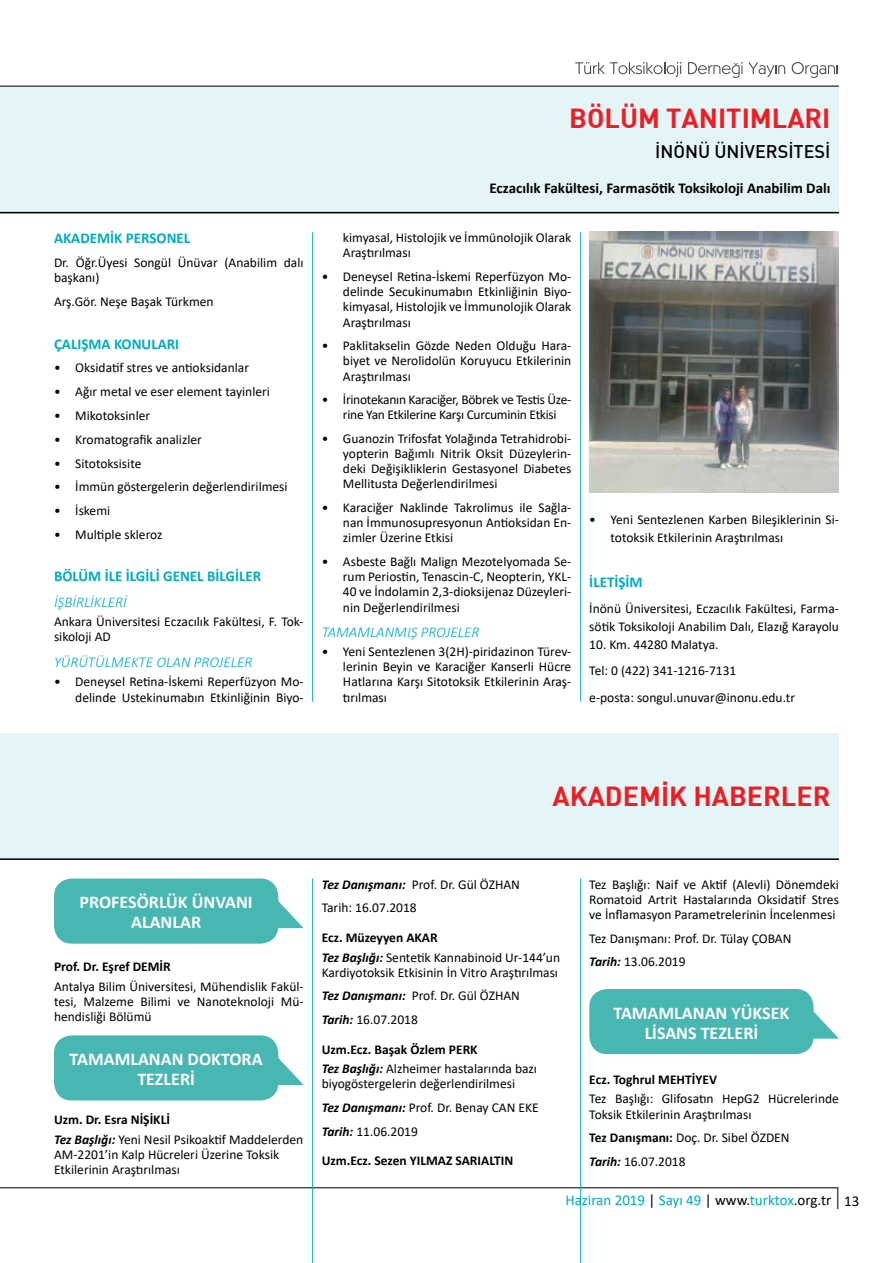
<style>
.page{position:relative;width:893px;height:1263px;background:#fff}
.page>*{position:absolute;margin:0;border:0;box-sizing:border-box;transform-origin:0 0}
.t1{font:700 27px "DI Nbek";color:#ed1d24}
.t2{font:700 18px/20.1px "Calibri";color:#fff;text-align:center}
.t3{font:500 18px "DI Nbek";color:#000}
.t4{font:700 15px "Calibri";color:#00abc2}
.t5{font:italic 300 15px "Calibri";color:#00abc2}
.t6{font:700 15px "Calibri";color:#000}
.t7{font:15px "Calibri";color:#00abc2}
.t8{font:13.5px/15.1px "Calibri";color:#000}
.t9{font:13.5px/15.1px "Calibri";letter-spacing:-.02em;color:#000;text-align:center}
.t10{font:700 13.5px "Calibri";color:#000}
.s1{font-weight:700}
.s2{font-weight:700;font-style:italic}
.s3{color:#000}
</style>
<div class="page">
<hr style="left:0;top:85px;width:839px;height:2px;background:#4d4d4f">
<svg style="left:575px;top:62px;width:106px;height:15px"></svg>
<svg style="left:688px;top:62px;width:97px;height:16px"></svg>
<svg style="left:792px;top:62px;width:46px;height:16px"></svg>
<svg style="left:0;top:1186px;width:839px;height:24px"></svg>
<hr style="left:312px;top:232px;width:1px;height:470px;background:#00abc2">
<hr style="left:580px;top:232px;width:1px;height:470px;background:#00abc2">
<div style="left:0;top:87px;width:839px;height:126px;background:#e5f4f6"></div>
<hr style="left:0;top:212px;width:839px;height:1px;background:#000">
<img style="left:589px;top:232px;width:250px;height:261px">
<div style="left:0;top:733px;width:839px;height:127px;background:#e5f4f6"></div>
<hr style="left:0;top:858px;width:839px;height:2px;background:#000">
<svg style="left:278px;top:894px;width:26px;height:34px"></svg>
<div style="left:54px;top:878px;width:224px;height:66px;background:#48b6b1;border-radius:18px"></div>
<svg style="left:278px;top:1051px;width:26px;height:34px"></svg>
<div style="left:54px;top:1035px;width:224px;height:65px;background:#48b6b1;border-radius:18px"></div>
<svg style="left:814px;top:1012px;width:25px;height:27px"></svg>
<div style="left:589px;top:989px;width:225px;height:65px;background:#48b6b1;border-radius:18px"></div>
<hr style="left:312px;top:878px;width:1px;height:385px;background:#00abc2">
<hr style="left:580px;top:878px;width:1px;height:385px;background:#00abc2">
<p class="t4" style="left:54px;top:228px;width:138px">AKADEMİK PERSONEL</p>
<p class="t8" style="left:54px;top:255px;width:251px">Dr. Öğr.Üyesi Songül Ünüvar (Anabilim dalı başkanı)</p>
<p class="t8" style="left:54px;top:294px;width:161px">Arş.Gör. Neşe Başak Türkmen</p>
<p class="t4" style="left:54px;top:333px;width:127px">ÇALIŞMA KONULARI</p>
<p class="t8" style="left:54px;top:360px;width:197px">• Oksidatif stres ve antioksidanlar</p>
<p class="t8" style="left:54px;top:384px;width:217px">• Ağır metal ve eser element tayinleri</p>
<p class="t8" style="left:54px;top:408px;width:98px">• Mikotoksinler</p>
<p class="t8" style="left:54px;top:431px;width:149px">• Kromatografik analizler</p>
<p class="t8" style="left:54px;top:455px;width:89px">• Sitotoksisite</p>
<p class="t8" style="left:54px;top:479px;width:235px">• İmmün göstergelerin değerlendirilmesi</p>
<p class="t8" style="left:54px;top:503px;width:58px">• İskemi</p>
<p class="t8" style="left:54px;top:526px;width:110px">• Multiple skleroz</p>
<p class="t4" style="left:54px;top:566px;width:209px">BÖLÜM İLE İLGİLİ GENEL BİLGİLER</p>
<p class="t5" style="left:54px;top:592px;width:74px">İŞBİRLİKLERİ</p>
<p class="t8" style="left:54px;top:614px;width:251px">Ankara Üniversitesi Eczacılık Fakültesi, F. Tok&shy;sikoloji AD</p>
<p class="t5" style="left:54px;top:652px;width:200px">YÜRÜTÜLMEKTE OLAN PROJELER</p>
<p class="t8" style="left:54px;top:674px;width:251px;text-align:right">• Deneysel Retina-İskemi Reperfüzyon Mo&shy;delinde Ustekinumabın Etkinliğinin Biyo-</p>
<h1 class="t1" style="left:569px;top:101px;width:263px">BÖLÜM TANITIMLARI</h1>
<h2 class="t3" style="left:655px;top:140px;width:177px">İNÖNÜ ÜNİVERSİTESİ</h2>
<p class="t6" style="left:489px;top:178px;width:343px">Eczacılık Fakültesi, Farmasötik Toksikoloji Anabilim Dalı</p>
<p class="t8" style="left:343px;top:230px;width:230px">kimyasal, Histolojik ve İmmünolojik Olarak<br>Araştırılması</p>
<p class="t8" style="left:343px;top:269px;width:230px;text-align:justify;text-indent:-21px">• Deneysel Retina-İskemi Reperfüzyon Mo&shy;delinde Secukinumabın Etkinliğinin Biyo&shy;kimyasal, Histolojik ve İmmunolojik Olarak Araştırılması</p>
<p class="t8" style="left:343px;top:338px;width:230px;text-align:justify;text-indent:-21px">• Paklitakselin Gözde Neden Olduğu Hara&shy;biyet ve Nerolidolün Koruyucu Etkilerinin Araştırılması</p>
<p class="t9" style="left:322px;top:392px;width:251px">• İrinotekanın Karaciğer, Böbrek ve Testis Üze&shy;rine Yan Etkilerine Karşı Curcuminin Etkisi</p>
<p class="t8" style="left:343px;top:431px;width:230px;text-align:justify;text-indent:-21px">• Guanozin Trifosfat Yolağında Tetrahidrobi&shy;yopterin Bağımlı Nitrik Oksit Düzeylerin&shy;deki Değişikliklerin Gestasyonel Diabetes Mellitusta Değerlendirilmesi</p>
<p class="t8" style="left:343px;top:500px;width:230px;text-align:justify;text-indent:-21px">• Karaciğer Naklinde Takrolimus ile Sağla&shy;nan İmmunosupresyonun Antioksidan En&shy;zimler Üzerine Etkisi</p>
<p class="t8" style="left:343px;top:554px;width:230px;text-align:justify;text-indent:-21px">• Asbeste Bağlı Malign Mezotelyomada Se&shy;rum Periostin, Tenascin-C, Neopterin, YKL-40 ve İndolamin 2,3-dioksijenaz Düzeyleri&shy;nin Değerlendirilmesi</p>
<p class="t5" style="left:322px;top:622px;width:159px">TAMAMLANMIŞ PROJELER</p>
<p class="t8" style="left:343px;top:644px;width:230px;text-align:justify;text-indent:-21px">• Yeni Sentezlenen 3(2H)-piridazinon Türev&shy;lerinin Beyin ve Karaciğer Kanserli Hücre Hatlarına Karşı Sitotoksik Etkilerinin Araş&shy;tırılması</p>
<p class="t8" style="left:611px;top:510px;width:230px;line-height:17.9px;text-indent:-21px">• Yeni Sentezlenen Karben Bileşiklerinin Si&shy;totoksik Etkilerinin Araştırılması</p>
<p class="t4" style="left:589px;top:571px;width:55px">İLETİŞİM</p>
<p class="t8" style="left:589px;top:599px;width:251px;line-height:17.9px">İnönü Üniversitesi, Eczacılık Fakültesi, Farma&shy;sötik Toksikoloji Anabilim Dalı, Elazığ Karayolu</p>
<p class="t8" style="left:589px;top:631px;width:207px;line-height:26.4px">10. Km. 44280 Malatya.<br>Tel: 0 (422) 341-1216-7131<br>e-posta: songul.unuvar@inonu.edu.tr</p>
<h1 class="t1" style="left:553px;top:779px;width:279px">AKADEMİK HABERLER</h1>
<h2 class="t2" style="left:80px;top:892px;width:175px">PROFESÖRLÜK ÜNVANI<br>ALANLAR</h2>
<p class="t10" style="left:54px;top:957px;width:118px">Prof. Dr. Eşref DEMİR</p>
<p class="t8" style="left:54px;top:978px;width:251px;text-align:justify">Antalya Bilim Üniversitesi, Mühendislik Fakül&shy;tesi, Malzeme Bilimi ve Nanoteknoloji Mü&shy;hendisliği Bölümü</p>
<h2 class="t2" style="left:70px;top:1049px;width:194px">TAMAMLANAN DOKTORA<br>TEZLERİ</h2>
<p class="t8" style="left:54px;top:1110px;width:251px;line-height:19.4px"><span class="s1">Uzm. Dr. Esra NİŞİKLİ<br></span><span class="s2">Tez Başlığı:</span> Yeni Nesil Psikoaktif Maddelerden</p>
<p class="t8" style="left:54px;top:1146px;width:227px">AM-2201’in Kalp Hücreleri Üzerine Toksik<br>Etkilerinin Araştırılması</p>
<p class="t8" style="left:322px;top:872px;width:200px;line-height:23.7px"><span class="s2">Tez Danışmanı:</span> Prof. Dr. Gül ÖZHAN<br>Tarih: 16.07.2018</p>
<p class="t8" style="left:322px;top:928px;width:240px;line-height:19.4px"><span class="s1">Ecz. Müzeyyen AKAR<br></span><span class="s2">Tez Başlığı:</span> Sentetik Kannabinoid Ur-144’un</p>
<p class="t8" style="left:322px;top:960px;width:238px;line-height:23.7px">Kardiyotoksik Etkisinin İn Vitro Araştırılması<br><span class="s2">Tez Danışmanı:</span> Prof. Dr. Gül ÖZHAN<br><span class="s2">Tarih:</span> 16.07.2018</p>
<p class="t8" style="left:322px;top:1039px;width:217px;line-height:19.4px"><span class="s1">Uzm.Ecz. Başak Özlem PERK<br></span><span class="s2">Tez Başlığı:</span> Alzheimer hastalarında bazı</p>
<p class="t8" style="left:322px;top:1072px;width:219px;line-height:23.5px">biyogöstergelerin değerlendirilmesi<br><span class="s2">Tez Danışmanı:</span> Prof. Dr. Benay CAN EKE<br><span class="s2">Tarih:</span> 11.06.2019</p>
<p class="t10" style="left:322px;top:1151px;width:193px">Uzm.Ecz. Sezen YILMAZ SARIALTIN</p>
<p class="t8" style="left:589px;top:876px;width:251px;text-align:justify">Tez Başlığı: Naif ve Aktif (Alevli) Dönemdeki Romatoid Artrit Hastalarında Oksidatif Stres ve İnflamasyon Parametrelerinin İncelenmesi</p>
<p class="t8" style="left:589px;top:926px;width:204px;line-height:23.7px">Tez Danışmanı: Prof. Dr. Tülay ÇOBAN<br><span class="s2">Tarih:</span> 13.06.2019</p>
<h2 class="t2" style="left:613px;top:1002px;width:177px">TAMAMLANAN YÜKSEK<br>LİSANS TEZLERİ</h2>
<p class="t10" style="left:589px;top:1070px;width:129px">Ecz. Toghrul MEHTİYEV</p>
<p class="t8" style="left:589px;top:1091px;width:251px">Tez Başlığı: Glifosatın HepG2 Hücrelerinde<br>Toksik Etkilerinin Araştırılması</p>
<p class="t8" style="left:589px;top:1125px;width:202px;line-height:23.7px"><span class="s1">Tez Danışmanı:</span> Doç. Dr. Sibel ÖZDEN<br><span class="s2">Tarih:</span> 16.07.2018</p>
<p class="t7" style="left:565px;top:1189px;width:295px">Haziran 2019 <span class="s3">|</span> Sayı 49 <span class="s3">| www.</span>turktox<span class="s3">.org.tr 13</span></p>
</div>
